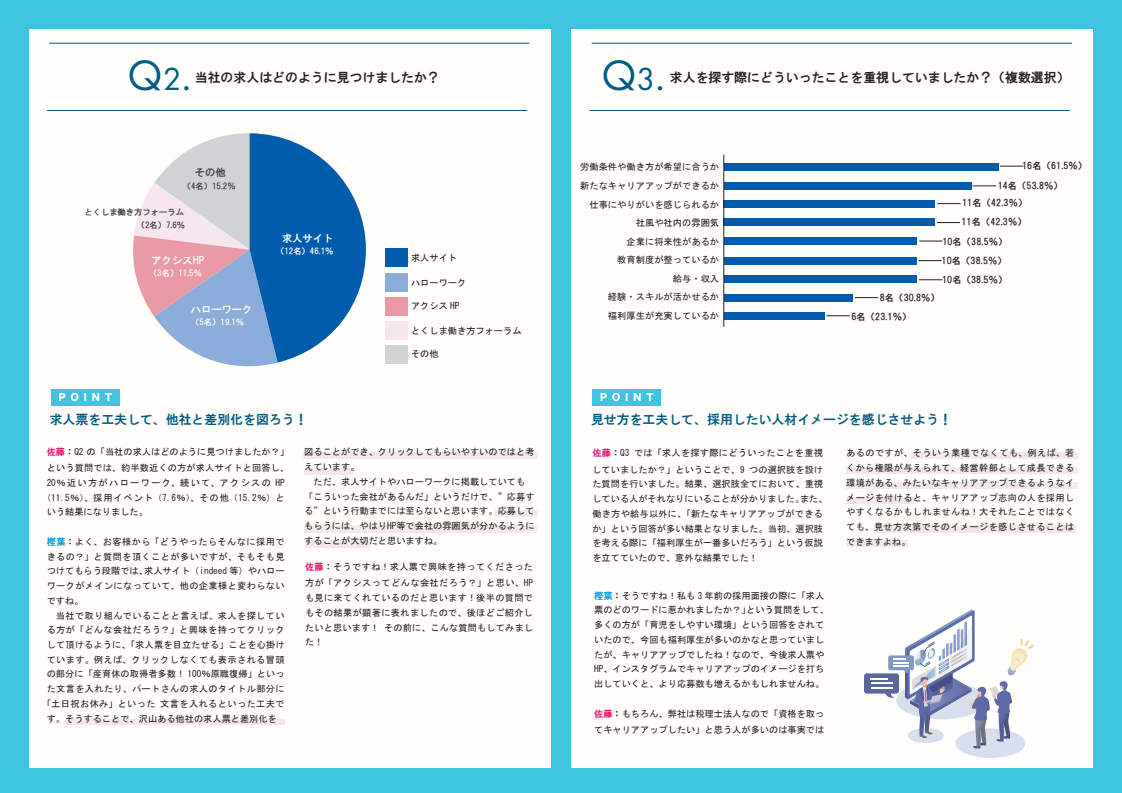
<style>
.page{position:relative;width:1122px;height:793px;background:#fff}
.page>*{position:absolute;margin:0;border:0;box-sizing:border-box;transform-origin:0 0}
.t1{font:44.25px "Futura PT";color:#005c83}
.t2{font:13px "HGS Gothic E";color:#231f20}
.t3{font:13px "HGS Gothic E";color:#005c83}
.t4{font:10.25px "HGS Gothic E";color:#fff}
.t5{font:10.25px "HGS Gothic E";color:#414243}
.t6{font:9.25px/14.8px "MS Gothic";color:#231f20}
.t7{font:9.25px/16px "MS Gothic";letter-spacing:.04em;color:#231f20}
.t8{font:9.25px/19.2px "HGS Gothic E";letter-spacing:.01em;color:#231f20}
.t9{font:9.25px "MS Gothic";letter-spacing:.045em;color:#231f20}
.t10{font:9.25px "MS Gothic";letter-spacing:.1em;color:#231f20}
.t11{font:9.25px "MS Gothic";letter-spacing:.14em;color:#231f20}
.t12{font:8.25px/12.2px "HGS Gothic E";color:#414243;text-align:right}
.t13{font:8.25px "HGS Gothic E";color:#fff}
.s1{font-size:33.25px}
.s2{font-family:"HG Gothic E";color:#ec0d6e}
.s3{font-family:"HG Gothic E"}
.s4{font-family:"HGS Gothic E";color:#0097db}
.s5{font-family:"HGS Gothic E"}
</style>
<div class="page">
<div style="left:0;top:0;width:1121px;height:792px;background:#3fc4e0"></div>
<div style="left:30px;top:29px;width:521px;height:738px;background:#fffefa"></div>
<div style="left:571px;top:29px;width:521px;height:738px;background:#fffefa"></div>
<div style="left:385px;top:345px;width:23px;height:18px;background:#d1d2d4"></div>
<div style="left:385px;top:321px;width:23px;height:18px;background:#f5e7ed"></div>
<div style="left:385px;top:297px;width:23px;height:18px;background:#ea99a7"></div>
<div style="left:385px;top:273px;width:23px;height:18px;background:#8badda"></div>
<div style="left:385px;top:249px;width:23px;height:18px;background:#015dac"></div>
<svg style="left:133px;top:133px;width:233px;height:234px"></svg>
<div style="left:955px;top:728px;width:70px;height:29px;background:#d7deee;border-radius:50%"></div>
<div style="left:863px;top:673px;width:36px;height:20px;background:#5c669d;border-radius:3px"></div>
<svg style="left:870px;top:609px;width:163px;height:139px"></svg>
<div style="left:51px;top:389px;width:68px;height:16px;background:#3fc4e0"></div>
<svg style="left:59px;top:393px;width:6px;height:8px"></svg>
<svg style="left:71px;top:393px;width:7px;height:8px"></svg>
<svg style="left:84px;top:393px;width:2px;height:8px"></svg>
<svg style="left:92px;top:393px;width:7px;height:8px"></svg>
<svg style="left:105px;top:393px;width:7px;height:8px"></svg>
<div style="left:592px;top:389px;width:68px;height:16px;background:#3fc4e0"></div>
<svg style="left:600px;top:393px;width:27px;height:8px"></svg>
<svg style="left:633px;top:393px;width:7px;height:8px"></svg>
<svg style="left:646px;top:393px;width:7px;height:8px"></svg>
<div style="left:65px;top:719px;width:219px;height:5px;background:#f5e7ed"></div>
<div style="left:495px;top:510px;width:42px;height:7px;background:#f5e7ed"></div>
<div style="left:304px;top:468px;width:50px;height:6px;background:#f5e7ed"></div>
<div style="left:911px;top:452px;width:166px;height:6px;background:#f5e7ed"></div>
<div style="left:846px;top:467px;width:231px;height:6px;background:#f5e7ed"></div>
<div style="left:845px;top:482px;width:232px;height:7px;background:#f5e7ed"></div>
<div style="left:846px;top:497px;width:67px;height:7px;background:#f5e7ed"></div>
<div style="left:874px;top:525px;width:201px;height:8px;background:#f5e7ed"></div>
<div style="left:846px;top:540px;width:62px;height:6px;background:#f5e7ed"></div>
<div style="left:303px;top:452px;width:234px;height:7px;background:#f5e7ed"></div>
<div style="left:305px;top:525px;width:232px;height:7px;background:#f5e7ed"></div>
<div style="left:305px;top:540px;width:64px;height:7px;background:#f5e7ed"></div>
<hr style="left:49px;top:43px;width:480px;height:1px;background:#005c83">
<hr style="left:47px;top:110px;width:480px;height:1px;background:#005c83">
<hr style="left:591px;top:43px;width:480px;height:1px;background:#005c83">
<hr style="left:589px;top:110px;width:480px;height:1px;background:#005c83">
<div style="left:723px;top:163px;width:275px;height:7px;background:#015dac"></div>
<svg style="left:1000px;top:166px;width:23px;height:1px"></svg>
<svg style="left:972px;top:185px;width:23px;height:1px"></svg>
<svg style="left:937px;top:203px;width:23px;height:1px"></svg>
<svg style="left:919px;top:240px;width:23px;height:1px"></svg>
<svg style="left:855px;top:297px;width:23px;height:1px"></svg>
<svg style="left:826px;top:315px;width:23px;height:1px"></svg>
<div style="left:723px;top:182px;width:248px;height:7px;background:#015dac"></div>
<div style="left:723px;top:200px;width:212px;height:7px;background:#015dac"></div>
<div style="left:723px;top:218px;width:212px;height:8px;background:#015dac"></div>
<div style="left:723px;top:237px;width:193px;height:8px;background:#015dac"></div>
<div style="left:723px;top:257px;width:193px;height:8px;background:#015dac"></div>
<div style="left:723px;top:275px;width:193px;height:8px;background:#015dac"></div>
<div style="left:723px;top:312px;width:101px;height:8px;background:#015dac"></div>
<div style="left:723px;top:294px;width:129px;height:7px;background:#015dac"></div>
<svg style="left:936px;top:222px;width:23px;height:1px"></svg>
<svg style="left:918px;top:260px;width:23px;height:1px"></svg>
<svg style="left:919px;top:279px;width:23px;height:1px"></svg>
<hr style="left:723px;top:154px;width:1px;height:173px;background:#231f20">
<h1 class="t1" style="left:128px;top:49px;width:65px">Q<span class="s1">2</span>.</h1>
<h2 class="t2" style="left:195px;top:70px;width:246px">当社の求人はどのように見つけましたか？</h2>
<h1 class="t1" style="left:601px;top:49px;width:65px">Q<span class="s1">3</span>.</h1>
<h2 class="t2" style="left:670px;top:70px;width:401px">求人を探す際にどういったことを重視していましたか？（複数選択）</h2>
<p class="t5" style="left:195px;top:167px;width:32px">その他</p>
<p class="t12" style="left:183px;top:180px;width:54px">（4名）15.2％</p>
<p class="t12" style="left:84px;top:206px;width:102px">とくしま働き方フォーラム（2名）7.6％</p>
<p class="t4" style="left:151px;top:255px;width:55px">アクシスHP</p>
<p class="t13" style="left:149px;top:269px;width:54px">（3名）11.5％</p>
<p class="t4" style="left:191px;top:304px;width:63px">ハローワーク</p>
<p class="t13" style="left:191px;top:318px;width:54px">（5名）19.1％</p>
<p class="t4" style="left:282px;top:233px;width:53px">求人サイト</p>
<p class="t13" style="left:276px;top:247px;width:59px">（12名）46.1％</p>
<p class="t6" style="left:411px;top:250px;width:48px">求人サイト</p>
<p class="t6" style="left:411px;top:275px;width:57px">ハローワーク</p>
<p class="t6" style="left:411px;top:299px;width:50px">アクシス HP</p>
<p class="t6" style="left:411px;top:323px;width:112px">とくしま働き方フォーラム</p>
<p class="t6" style="left:580px;top:158px;width:140px;line-height:18.5px;text-align:right">労働条件や働き方が希望に合うか新たなキャリアアップができるか仕事にやりがいを感じられるか社風や社内の雰囲気<br>企業に将来性があるか<br>教育制度が整っているか<br>給与・収入<br>経験・スキルが活かせるか<br>福利厚生が充実しているか</p>
<p class="t8" style="left:851px;top:288px;width:90px;text-indent:28px">8名（30.8％）<br>6名（23.1％）</p>
<p class="t8" style="left:997px;top:156px;width:91px;text-indent:24px">16名（61.5％）<br>14名（53.8％）</p>
<p class="t8" style="left:962px;top:193px;width:67px">11名（42.3％）</p>
<p class="t8" style="left:961px;top:212px;width:67px">11名（42.3％）</p>
<p class="t8" style="left:941px;top:251px;width:67px">10名（38.5％）<br>10名（38.5％）</p>
<p class="t8" style="left:942px;top:232px;width:67px">10名（38.5％）</p>
<p class="t6" style="left:411px;top:346px;width:29px">その他</p>
<h2 class="t3" style="left:50px;top:413px;width:259px">求人票を工夫して、他社と差別化を図ろう！</h2>
<h2 class="t3" style="left:591px;top:413px;width:362px">見せ方を工夫して、採用したい人材イメージを感じさせよう！</h2>
<p class="t6" style="left:47px;top:443px;width:244px;line-height:16px"><span class="s2">佐藤</span><span class="s3">：</span>Q2 の「当社の求人はどのように見つけましたか？」という質問では、約半数近くの方が求人サイトと回答し、</p>
<p class="t11" style="left:47px;top:478px;width:239px">20％近い方がハローワーク、続いて、アクシスの HP</p>
<p class="t10" style="left:42px;top:492px;width:244px">（11.5％）、採用イベント（7.6％）、その他（15.2％）と</p>
<p class="t6" style="left:47px;top:504px;width:103px">いう結果になりました。</p>
<p class="t9" style="left:47px;top:537px;width:239px"><span class="s4">樫葉</span><span class="s5">：</span>よく、お客様から「どうやったらそんなに採用で</p>
<p class="t9" style="left:47px;top:551px;width:239px">きるの？」と質問を頂くことが多いですが、そもそも見</p>
<p class="t6" style="left:47px;top:563px;width:239px">つけてもらう段階では、求人サイト（indeed 等）やハロー</p>
<p class="t7" style="left:47px;top:577px;width:239px">ワークがメインになっていて、他の企業様と変わらない</p>
<p class="t6" style="left:47px;top:593px;width:38px">ですね。</p>
<p class="t7" style="left:47px;top:607px;width:239px">　当社で取り組んでいることと言えば、求人を探してい</p>
<p class="t9" style="left:47px;top:625px;width:239px">る方が「どんな会社だろう？」と興味を持ってクリック</p>
<p class="t6" style="left:47px;top:637px;width:239px">して頂けるように、「求人票を目立たせる」ことを心掛け</p>
<p class="t7" style="left:47px;top:651px;width:239px">ています。例えば、クリックしなくても表示される冒頭</p>
<p class="t6" style="left:47px;top:666px;width:239px">の部分に「産育休の取得者多数！ 100％原職復帰」といっ</p>
<p class="t7" style="left:47px;top:680px;width:239px">た文言を入れたり、パートさんの求人のタイトル部分に</p>
<p class="t7" style="left:42px;top:695px;width:244px">「土日祝お休み」といった 文言を入れるといった工夫で</p>
<p class="t6" style="left:47px;top:711px;width:232px">す。そうすることで、沢山ある他社の求人票と差別化を</p>
<p class="t6" style="left:304px;top:444px;width:232px">図ることができ、クリックしてもらいやすいのではと考えています。<br>　ただ、求人サイトやハローワークに掲載していても「こういった会社があるんだ」というだけで、”応募する”という行動までには至らないと思います。応募してもらうには、やはりHP等で会社の雰囲気が分かるようにすることが大切だと思いますね。</p>
<p class="t6" style="left:592px;top:445px;width:232px;line-height:16px"><span class="s2">佐藤</span><span class="s3">：</span>Q3 では「求人を探す際にどういったことを重視していましたか？」ということで、9 つの選択肢を設け</p>
<p class="t6" style="left:846px;top:445px;width:230px;text-align:justify">あるのですが、そういう業種でなくても、例えば、若くから権限が与えられて、経営幹部として成長できる環境がある、みたいなキャリアアップできるようなイメージを付けると、キャリアアップ志向の人を採用しやすくなるかもしれませんね！大それたことではなくても、見せ方次第でそのイメージを感じさせることはできますよね。</p>
<p class="t6" style="left:592px;top:476px;width:237px">た質問を行いました。結果、選択肢全てにおいて、重視している人がそれなりにいることが分かりました。また、働き方や給与以外に、「新たなキャリアアップができるか」という回答が多い結果となりました。当初、選択肢を考える際に「福利厚生が一番多いだろう」という仮説を立てていたので、意外な結果でした！</p>
<p class="t6" style="left:594px;top:588px;width:236px"><span class="s4">樫葉</span><span class="s3">：</span>そうですね！私も 3 年前の採用面接の際に「求人票のどのワードに惹かれましたか？」という質問をして、多くの方が「育児をしやすい環境」という回答をされていたので、今回も福利厚生が多いのかなと思っていましたが、キャリアアップでしたね！なので、今後求人票や<br>HP、インスタグラムでキャリアアップのイメージを打ち出していくと、より応募数も増えるかもしれませんね。</p>
<p class="t6" style="left:594px;top:705px;width:232px;line-height:16px"><span class="s2">佐藤</span><span class="s3">：</span>もちろん、弊社は税理士法人なので「資格を取ってキャリアアップしたい」と思う人が多いのは事実では</p>
<p class="t7" style="left:305px;top:559px;width:230px"><span class="s2">佐藤</span><span class="s5">：</span>そうですね！求人票で興味を持ってくださった方が「アクシスってどんな会社だろう？」と思い、HP</p>
<p class="t6" style="left:305px;top:590px;width:230px;text-align:justify">も見に来てくれているのだと思います！後半の質問でもその結果が顕著に表れましたので、後ほどご紹介したいと思います！ その前に、こんな質問もしてみました！</p>
</div>
